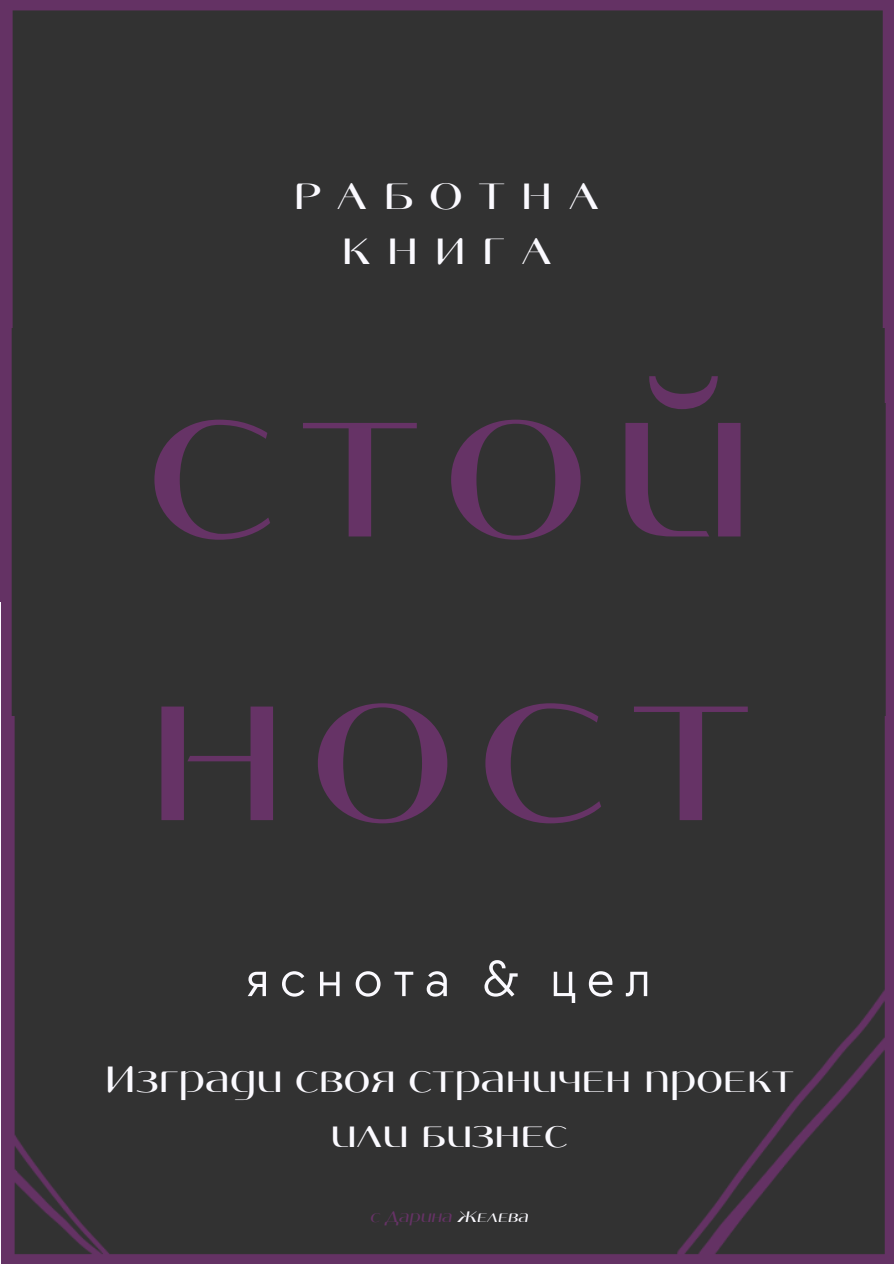
<style>
.page{position:relative;width:894px;height:1264px;background:#fff}
.page>*{position:absolute;margin:0;border:0;box-sizing:border-box;transform-origin:0 0}
.t1{font:218.25px/283.5px "Angelica";letter-spacing:.1em;color:#636}
.t2{font:52.95px "TT Chocolates";letter-spacing:.19em;color:#fbfaff}
.t3{font:39.75px/55.2px "Angelica";color:#fbfaff;text-align:center}
.t4{font:39.75px/55.2px "Angelica";letter-spacing:.4em;color:#fbfaff;text-align:center}
.t5{font:italic 16.5px "Angelica";color:#636}
.s1{color:#fbfaff}
</style>
<div class="page">
<div style="left:1px;top:662px;width:892px;height:600px;background:#323232"></div>
<div style="left:0;top:0;width:893px;height:601px;background:#323232"></div>
<div style="left:1px;top:328px;width:891px;height:75px;background:#323232"></div>
<div style="left:1px;top:403px;width:891px;height:312px;background:#323232"></div>
<h1 class="t4" style="left:293px;top:171px;width:307px">РАБОТНА<br>КНИГА</h1>
<p class="t1" style="left:146px;top:337px;width:607px">стой ност</p>
<p class="t2" style="left:245px;top:948px;width:407px">яснота &amp; цел</p>
<h3 class="t3" style="left:104px;top:1053px;width:691px">Изгради своя страничен проект или бизнес</h3>
<p class="t5" style="left:370px;top:1210px;width:160px">с Дарина <span class="s1">Желева</span></p>
</div>
